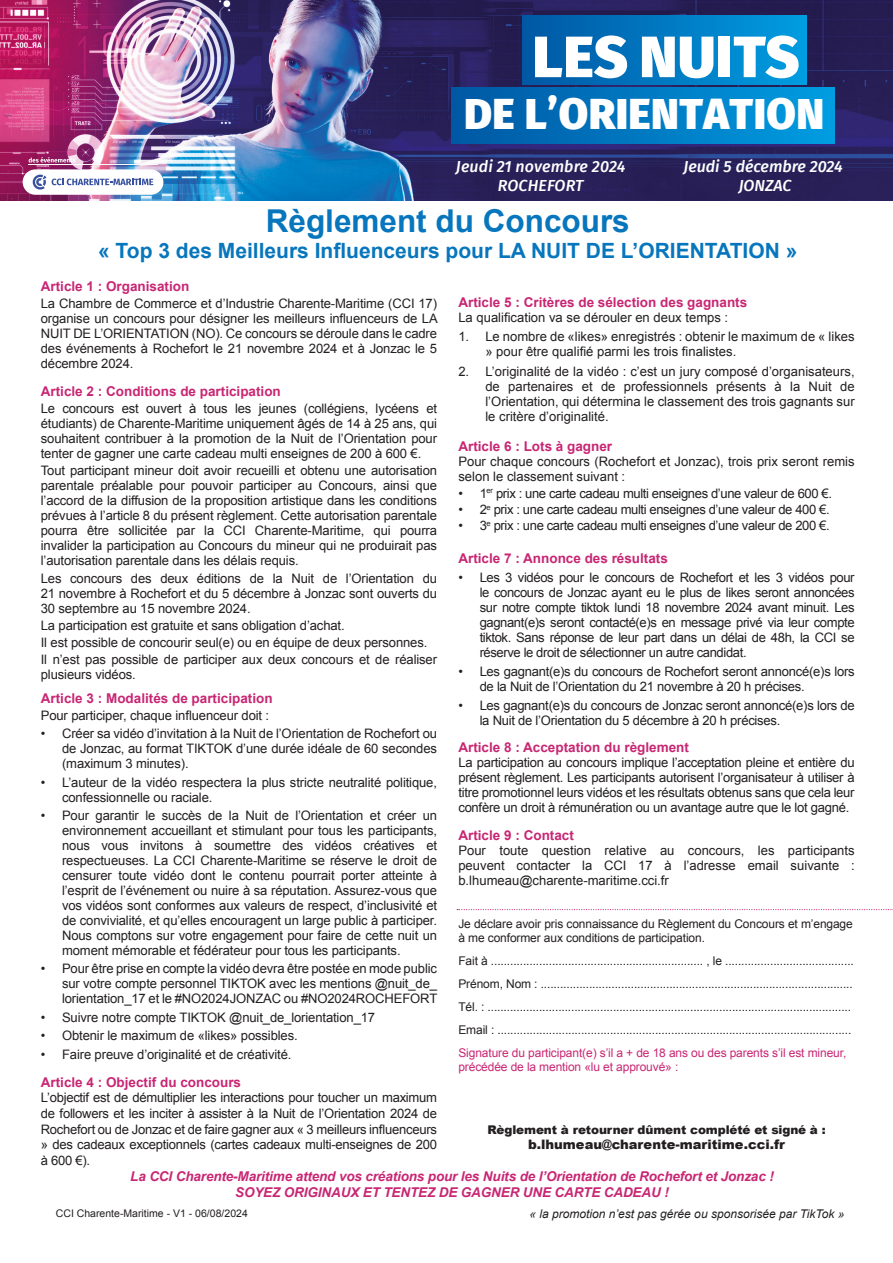
<style>
.page{position:relative;width:893px;height:1263px;background:#fff}
.page>*{position:absolute;margin:0;border:0;box-sizing:border-box;transform-origin:0 0}
.t1{font:900 58.2px "Fira Sans";letter-spacing:.01em;color:#fff}
.t2{font:900 42.75px "Fira Sans";letter-spacing:.01em;color:#fff}
.t3{font:700 31.5px "Arial";color:#0776bd}
.t4{font:700 21px "Arial";color:#0776bd}
.t5{font:italic 500 16.05px/19.2px "Fira Sans";color:#fff;text-align:center}
.t6{font:700 13.5px "Arial";color:#c82673}
.t7{font:italic 700 13.5px "Arial";letter-spacing:-.01em;color:#c82673}
.t8{font:13.05px/15px "Arial";letter-spacing:-.01em;color:#231f20;text-align:justify}
.t9{font:13.05px "Arial";letter-spacing:-.03em;color:#231f20}
.t10{font:900 13.05px "Arial";color:#231f20}
.t11{font:12px/14.4px "Arial";letter-spacing:-.01em;color:#231f20}
.t12{font:12px/14.4px "Arial";letter-spacing:-.01em;color:#c82673}
.t13{font:italic 12px "Arial";color:#231f20}
.t14{font:900 12px "Arial";letter-spacing:-.01em;color:#231f20}
.t15{font:10.5px "Arial";color:#231f20}
</style>
<div class="page">
<img style="left:0;top:0;width:893px;height:200px">
<div style="left:451px;top:87px;width:384px;height:57px;background:linear-gradient(to right,#0057a3,#009de1)"></div>
<div style="left:523px;top:15px;width:284px;height:70px;background:linear-gradient(to right,#0057a3,#009ce1)"></div>
<div style="left:23px;top:169px;width:140px;height:26px;background:#fff;border-radius:13px"></div>
<svg style="left:33px;top:175px;width:120px;height:15px"></svg>
<hr style="left:28px;top:165px;width:130px;height:1px;background:#fafafc">
<svg style="left:29px;top:157px;width:46px;height:5px"></svg>
<svg style="left:457px;top:909px;width:436px;height:1px"></svg>
<p class="t1" style="left:532px;top:5px;width:268px">LES NUITS</p>
<p class="t2" style="left:464px;top:76px;width:362px">DE L’ORIENTATION</p>
<p class="t5" style="left:456px;top:156px;width:171px">Jeudi 21 novembre 2024<br>ROCHEFORT</p>
<p class="t5" style="left:683px;top:156px;width:161px">Jeudi 5 décembre 2024<br>JONZAC</p>
<p class="t3" style="left:266px;top:201px;width:366px">Règlement du Concours</p>
<p class="t4" style="left:98px;top:236px;width:701px">« Top 3 des Meilleurs Influenceurs pour LA NUIT DE L’ORIENTATION »</p>
<p class="t6" style="left:41px;top:277px;width:150px">Article 1 : Organisation</p>
<p class="t8" style="left:41px;top:296px;width:398px">La Chambre de Commerce et d’Industrie Charente-Maritime (CCI 17) organise un concours pour désigner les meilleurs influenceurs de LA NUIT DE L’ORIENTATION (NO). Ce concours se déroule dans le cadre des événements à Rochefort le 21 novembre 2024 et à Jonzac le 5 décembre 2024.</p>
<p class="t6" style="left:41px;top:382px;width:242px">Article 2 : Conditions de participation</p>
<p class="t8" style="left:41px;top:401px;width:398px">Le concours est ouvert à tous les jeunes (collégiens, lycéens et étudiants) de Charente-Maritime uniquement âgés de 14 à 25 ans, qui souhaitent contribuer à la promotion de la Nuit de l’Orientation pour tenter de gagner une carte cadeau multi enseignes de 200 à 600 €.</p>
<p class="t8" style="left:41px;top:463px;width:398px">Tout participant mineur doit avoir recueilli et obtenu une autorisation parentale préalable pour pouvoir participer au Concours, ainsi que l’accord de la diffusion de la proposition artistique dans les conditions prévues à l’article 8 du présent règlement. Cette autorisation parentale pourra être sollicitée par la CCI Charente-Maritime, qui pourra invalider la participation au Concours du mineur qui ne produirait pas l’autorisation parentale dans les délais requis.</p>
<p class="t8" style="left:41px;top:571px;width:398px">Les concours des deux éditions de la Nuit de l’Orientation du 21 novembre à Rochefort et du 5 décembre à Jonzac sont ouverts du 30 septembre au 15 novembre 2024.</p>
<p class="t8" style="left:41px;top:618px;width:305px">La participation est gratuite et sans obligation d’achat.</p>
<p class="t8" style="left:41px;top:635px;width:388px">Il est possible de concourir seul(e) ou en équipe de deux personnes.</p>
<p class="t8" style="left:41px;top:652px;width:398px">Il n’est pas possible de participer aux deux concours et de réaliser plusieurs vidéos.</p>
<p class="t6" style="left:41px;top:689px;width:233px">Article 3 : Modalités de participation</p>
<p class="t8" style="left:41px;top:708px;width:230px">Pour participer, chaque influenceur doit :</p>
<p class="t8" style="left:62px;top:726px;width:376px;text-indent:-21px">• Créer sa vidéo d’invitation à la Nuit de l’Orientation de Rochefort ou de Jonzac, au format TIKTOK d’une durée idéale de 60 secondes (maximum 3 minutes).</p>
<p class="t8" style="left:62px;top:775px;width:376px;text-indent:-21px">• L’auteur de la vidéo respectera la plus stricte neutralité politique, confessionnelle ou raciale.</p>
<p class="t8" style="left:62px;top:808px;width:377px;text-indent:-21px">• Pour garantir le succès de la Nuit de l’Orientation et créer un environnement accueillant et stimulant pour tous les participants, nous vous invitons à soumettre des vidéos créatives et respectueuses. La CCI Charente-Maritime se réserve le droit de censurer toute vidéo dont le contenu pourrait porter atteinte à l’esprit de l’événement ou nuire à sa réputation. Assurez-vous que vos vidéos sont conformes aux valeurs de respect, d’inclusivité et de convivialité, et qu’elles encouragent un large public à participer.<br>Nous comptons sur votre engagement pour faire de cette nuit un moment mémorable et fédérateur pour tous les participants.</p>
<p class="t8" style="left:62px;top:961px;width:377px;text-indent:-21px">• Pour être prise en compte la vidéo devra être postée en mode public sur votre compte personnel TIKTOK avec les mentions @nuit_de_ lorientation_17 et le #NO2024JONZAC ou #NO2024ROCHEFORT</p>
<p class="t8" style="left:41px;top:1010px;width:336px">• Suivre notre compte TIKTOK @nuit_de_lorientation_17</p>
<p class="t8" style="left:41px;top:1028px;width:258px">• Obtenir le maximum de «likes» possibles.</p>
<p class="t8" style="left:41px;top:1047px;width:252px">• Faire preuve d’originalité et de créativité.</p>
<p class="t6" style="left:41px;top:1073px;width:202px">Article 4 : Objectif du concours</p>
<p class="t8" style="left:41px;top:1090px;width:398px;line-height:15.6px">L’objectif est de démultiplier les interactions pour toucher un maximum de followers et les inciter à assister à la Nuit de l’Orientation 2024 de Rochefort ou de Jonzac et de faire gagner aux « 3 meilleurs influenceurs » des cadeaux exceptionnels (cartes cadeaux multi-enseignes de 200 à 600 €).</p>
<p class="t6" style="left:458px;top:293px;width:290px">Article 5 : Critères de sélection des gagnants</p>
<p class="t8" style="left:458px;top:310px;width:271px">La qualification va se dérouler en deux temps :</p>
<p class="t8" style="left:485px;top:329px;width:371px;text-indent:-27px">1. Le nombre de «likes» enregistrés : obtenir le maximum de « likes » pour être qualifié parmi les trois finalistes.</p>
<p class="t8" style="left:485px;top:364px;width:371px;text-indent:-27px">2. L’originalité de la vidéo : c’est un jury composé d’organisateurs, de partenaires et de professionnels présents à la Nuit de l’Orientation, qui détermina le classement des trois gagnants sur le critère d’originalité.</p>
<p class="t6" style="left:458px;top:438px;width:155px">Article 6 : Lots à gagner</p>
<p class="t8" style="left:458px;top:454px;width:398px">Pour chaque concours (Rochefort et Jonzac), trois prix seront remis selon le classement suivant :</p>
<p class="t9" style="left:458px;top:485px;width:375px">• 1<sup>er</sup> prix : une carte cadeau multi enseignes d’une valeur de 600 €.</p>
<p class="t9" style="left:458px;top:501px;width:373px">• 2<sup>e</sup> prix : une carte cadeau multi enseignes d’une valeur de 400 €.</p>
<p class="t9" style="left:458px;top:517px;width:373px">• 3<sup>e</sup> prix : une carte cadeau multi enseignes d’une valeur de 200 €.</p>
<p class="t6" style="left:458px;top:549px;width:211px">Article 7 : Annonce des résultats</p>
<p class="t8" style="left:480px;top:570px;width:376px;text-indent:-21px">• Les 3 vidéos pour le concours de Rochefort et les 3 vidéos pour le concours de Jonzac ayant eu le plus de likes seront annoncées sur notre compte tiktok lundi 18 novembre 2024 avant minuit. Les gagnant(e)s seront contacté(e)s en message privé via leur compte tiktok. Sans réponse de leur part dans un délai de 48h, la CCI se réserve le droit de sélectionner un autre candidat.</p>
<p class="t8" style="left:480px;top:664px;width:376px;text-indent:-21px">• Les gagnant(e)s du concours de Rochefort seront annoncé(e)s lors de la Nuit de l’Orientation du 21 novembre à 20 h précises.</p>
<p class="t8" style="left:480px;top:698px;width:376px;text-indent:-21px">• Les gagnant(e)s du concours de Jonzac seront annoncé(e)s lors de la Nuit de l’Orientation du 5 décembre à 20 h précises.</p>
<p class="t6" style="left:458px;top:738px;width:232px">Article 8 : Acceptation du règlement</p>
<p class="t8" style="left:458px;top:755px;width:398px">La participation au concours implique l’acceptation pleine et entière du présent règlement. Les participants autorisent l’organisateur à utiliser à titre promotionnel leurs vidéos et les résultats obtenus sans que cela leur confère un droit à rémunération ou un avantage autre que le lot gagné.</p>
<p class="t6" style="left:458px;top:827px;width:117px">Article 9 : Contact</p>
<p class="t8" style="left:458px;top:843px;width:398px">Pour toute question relative au concours, les participants peuvent contacter la CCI 17 à l’adresse email suivante : b.lhumeau@charente-maritime.cci.fr</p>
<p class="t11" style="left:458px;top:916px;width:396px">Je déclare avoir pris connaissance du Règlement du Concours et m’engage à me conformer aux conditions de participation.</p>
<p class="t11" style="left:458px;top:954px;width:397px">Fait à .................................................................. , le ........................................</p>
<p class="t11" style="left:458px;top:977px;width:396px">Prénom, Nom : .................................................................................................</p>
<p class="t11" style="left:458px;top:999px;width:394px">Tél. : .................................................................................................................</p>
<p class="t11" style="left:458px;top:1022px;width:394px">Email : ..............................................................................................................</p>
<p class="t12" style="left:458px;top:1045px;width:389px">Signature du participant(e) s’il a + de 18 ans ou des parents s’il est mineur, précédée de la mention «lu et approuvé» :</p>
<p class="t14" style="left:487px;top:1121px;width:340px">Règlement à retourner dûment complété et signé à :</p>
<p class="t10" style="left:528px;top:1135px;width:258px">b.lhumeau@charente-maritime.cci.fr</p>
<p class="t7" style="left:130px;top:1167px;width:645px">La CCI Charente-Maritime attend vos créations pour les Nuits de l’Orientation de Rochefort et Jonzac !</p>
<p class="t7" style="left:235px;top:1183px;width:435px">SOYEZ ORIGINAUX ET TENTEZ DE GAGNER UNE CARTE CADEAU !</p>
<p class="t13" style="left:530px;top:1206px;width:316px">« la promotion n’est pas gérée ou sponsorisée par TikTok »</p>
<p class="t15" style="left:56px;top:1206px;width:193px">CCI Charente-Maritime - V1 - 06/08/2024</p>
</div>
